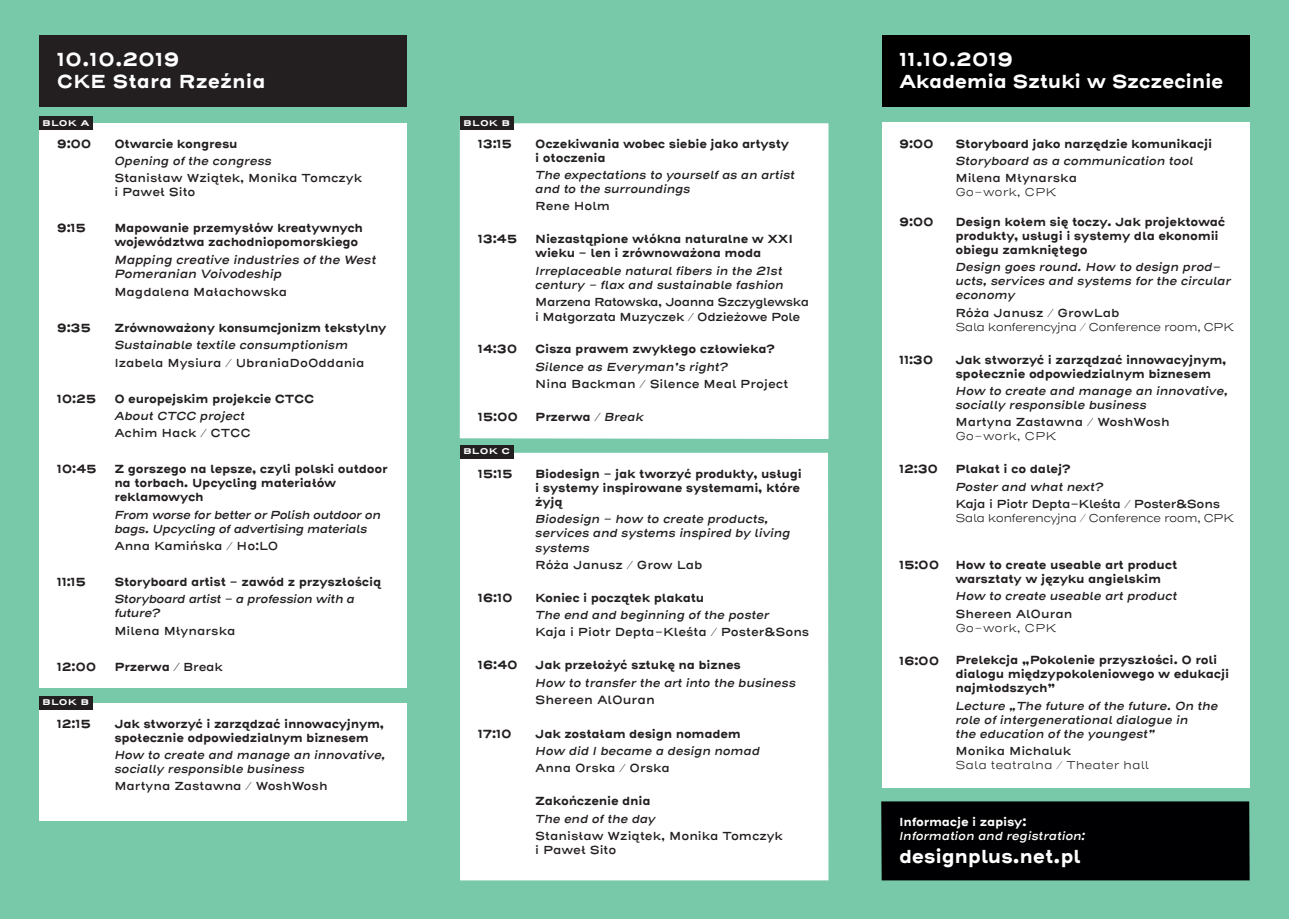
<style>
.page{position:relative;width:1289px;height:919px;background:#fff}
.page>*{position:absolute;margin:0;border:0;box-sizing:border-box;transform-origin:0 0}
.t1{font:700 18.75px/22.5px "Henderson Sans Basic";letter-spacing:-.02em;color:#fff}
.t2{font:700 18.75px/22.5px "Henderson Sans Basic";color:#fff}
.t3{font:italic 600 12px/14.4px "Henderson Sans Basic";letter-spacing:-.02em;color:#231f20}
.t4{font:600 12px "Henderson Sans Basic";color:#231f20}
.t5{font:700 11.7px/14.1px "Henderson Sans Basic";letter-spacing:-.02em;color:#231f20}
.t6{font:italic 600 11.7px/14.1px "Henderson Sans Basic";letter-spacing:-.02em;color:#231f20}
.t7{font:600 11.7px/14.1px "Henderson Sans Basic";color:#231f20}
.t8{font:italic 600 11.7px/14.1px "Henderson Sans Basic";letter-spacing:-.04em;color:#231f20}
.t9{font:300 11.7px "Henderson Sans Basic";letter-spacing:-.045em;color:#231f20}
.t10{font:600 11.7px/14.1px "Henderson Sans Basic";letter-spacing:-.035em;color:#231f20}
.t11{font:300 11.7px "Henderson Sans Basic";color:#231f20}
.t12{font:600 11.7px "Henderson Sans Basic";letter-spacing:-.025em;color:#231f20}
.t13{font:italic 600 11.7px "Henderson Sans Basic";letter-spacing:-.02em;color:#fff}
.t14{font:700 11.7px "Henderson Sans Basic";letter-spacing:-.02em;color:#fff}
.t15{font:700 8.25px "Henderson Sans Basic";letter-spacing:.02em;color:#fff;scale:1.2 1}
.s1{font-weight:600}
.s2{font-weight:600;font-style:italic}
</style>
<div class="page">
<div style="left:0;top:0;width:1288px;height:918px;background:#77c9aa"></div>
<div style="left:39px;top:123px;width:368px;height:565px;background:#fff"></div>
<div style="left:460px;top:123px;width:368px;height:316px;background:#fff"></div>
<div style="left:460px;top:452px;width:368px;height:428px;background:#fff"></div>
<div style="left:881px;top:801px;width:368px;height:79px;background:#000002"></div>
<div style="left:881px;top:123px;width:368px;height:664px;background:#fff"></div>
<div style="left:881px;top:35px;width:368px;height:71px;background:#000001"></div>
<div style="left:39px;top:35px;width:368px;height:71px;background:#231f20"></div>
<div style="left:39px;top:702px;width:368px;height:118px;background:#fff"></div>
<div style="left:460px;top:445px;width:54px;height:13px;background:#231f20"></div>
<div style="left:39px;top:696px;width:54px;height:13px;background:#231f20"></div>
<div style="left:39px;top:117px;width:54px;height:13px;background:#231f20"></div>
<div style="left:460px;top:117px;width:53px;height:13px;background:#231f20"></div>
<h1 class="t2" style="left:57px;top:49px;width:210px">10.10.2019<br>CKE Stara Rzeźnia</h1>
<h1 class="t1" style="left:899px;top:49px;width:326px">11.10.2019<br>Akademia Sztuki w Szczecinie</h1>
<p class="t15" style="left:42px;top:118px;width:41px">BLOK A</p>
<p class="t15" style="left:463px;top:118px;width:41px">BLOK B</p>
<p class="t5" style="left:114px;top:137px;width:125px">Otwarcie kongresu</p>
<p class="t6" style="left:114px;top:154px;width:159px">Opening of the congress</p>
<p class="t7" style="left:114px;top:172px;width:249px">Stanisław Wziątek, Monika Tomczyk i Paweł Sito</p>
<p class="t5" style="left:114px;top:222px;width:250px">Mapowanie przemysłów kreatywnych województwa zachodniopomorskiego</p>
<p class="t3" style="left:114px;top:253px;width:263px">Mapping creative industries of the West<br>Pomeranian Voivodeship</p>
<p class="t7" style="left:114px;top:285px;width:174px">Magdalena Małachowska</p>
<p class="t5" style="left:114px;top:321px;width:274px">Zrównoważony konsumcjonizm tekstylny</p>
<p class="t6" style="left:114px;top:339px;width:235px">Sustainable textile consumptionism</p>
<p class="t7" style="left:114px;top:356px;width:252px">Izabela Mysiura / UbraniaDoOddania</p>
<p class="t5" style="left:114px;top:392px;width:201px">O europejskim projekcie CTCC</p>
<p class="t6" style="left:114px;top:409px;width:132px">About CTCC project</p>
<p class="t7" style="left:114px;top:426px;width:138px">Achim Hack / CTCC</p>
<p class="t5" style="left:114px;top:462px;width:275px">Z gorszego na lepsze, czyli polski outdoor na torbach. Upcycling materiałów reklamowych</p>
<p class="t8" style="left:114px;top:508px;width:268px">From worse for better or Polish outdoor on bags. Upcycling of advertising materials</p>
<p class="t7" style="left:114px;top:539px;width:165px">Anna Kamińska / Ho:LO</p>
<p class="t5" style="left:114px;top:575px;width:268px">Storyboard artist - zawód z przyszłością</p>
<p class="t8" style="left:114px;top:592px;width:242px">Storyboard artist - a profession with a future?</p>
<p class="t7" style="left:114px;top:624px;width:123px">Milena Młynarska</p>
<p class="t5" style="left:114px;top:660px;width:110px">Przerwa / <span class="s1">Break</span></p>
<p class="t5" style="left:57px;top:137px;width:36px">9:00</p>
<p class="t5" style="left:478px;top:137px;width:36px">13:15</p>
<p class="t5" style="left:57px;top:222px;width:31px">9:15</p>
<p class="t5" style="left:478px;top:233px;width:41px">13:45</p>
<p class="t5" style="left:57px;top:321px;width:36px">9:35</p>
<p class="t5" style="left:478px;top:343px;width:41px">14:30</p>
<p class="t5" style="left:57px;top:392px;width:41px">10:25</p>
<p class="t5" style="left:478px;top:410px;width:42px">15:00</p>
<p class="t15" style="left:463px;top:446px;width:41px">BLOK C</p>
<p class="t5" style="left:57px;top:462px;width:41px">10:45</p>
<p class="t5" style="left:478px;top:467px;width:36px">15:15</p>
<p class="t5" style="left:57px;top:575px;width:31px">11:15</p>
<p class="t5" style="left:478px;top:591px;width:36px">16:10</p>
<p class="t5" style="left:478px;top:658px;width:41px">16:40</p>
<p class="t5" style="left:57px;top:660px;width:41px">12:00</p>
<p class="t15" style="left:42px;top:697px;width:41px">BLOK B</p>
<p class="t5" style="left:57px;top:717px;width:36px">12:15</p>
<p class="t5" style="left:114px;top:717px;width:271px">Jak stworzyć i zarządzać innowacyjnym, społecznie odpowiedzialnym biznesem</p>
<p class="t6" style="left:114px;top:748px;width:273px">How to create and manage an innovative, socially responsible business</p>
<p class="t7" style="left:114px;top:779px;width:215px">Martyna Zastawna / WoshWosh</p>
<p class="t5" style="left:478px;top:727px;width:35px">17:10</p>
<p class="t5" style="left:535px;top:137px;width:255px">Oczekiwania wobec siebie jako artysty i otoczenia</p>
<p class="t6" style="left:535px;top:168px;width:261px">The expectations to yourself as an artist and to the surroundings</p>
<p class="t7" style="left:535px;top:200px;width:76px">Rene Holm</p>
<p class="t5" style="left:535px;top:233px;width:259px">Niezastąpione włókna naturalne w XXI wieku - len i zrównoważona moda</p>
<p class="t6" style="left:535px;top:264px;width:250px">Irreplaceable natural fibers in the 21st century - flax and sustainable fashion</p>
<p class="t10" style="left:535px;top:296px;width:275px">Marzena Ratowska, Joanna Szczyglewska i Małgorzata Muzyczek / Odzieżowe Pole</p>
<p class="t5" style="left:535px;top:343px;width:241px">Cisza prawem zwykłego człowieka?</p>
<p class="t6" style="left:535px;top:360px;width:194px">Silence as Everyman’s right?</p>
<p class="t7" style="left:535px;top:377px;width:254px">Nina Backman / Silence Meal Project</p>
<p class="t5" style="left:535px;top:410px;width:110px">Przerwa / <span class="s2">Break</span></p>
<p class="t5" style="left:535px;top:467px;width:268px">Biodesign - jak tworzyć produkty, usługi i systemy inspirowane systemami, które żyją</p>
<p class="t6" style="left:535px;top:512px;width:257px">Biodesign - how to create products, services and systems inspired by living systems</p>
<p class="t7" style="left:535px;top:558px;width:169px">Róża Janusz / Grow Lab</p>
<p class="t5" style="left:535px;top:591px;width:171px">Koniec i początek plakatu</p>
<p class="t6" style="left:535px;top:608px;width:235px">The end and beginning of the poster</p>
<p class="t7" style="left:535px;top:625px;width:275px">Kaja i Piotr Depta-Kleśta / Poster&amp;Sons</p>
<p class="t5" style="left:535px;top:658px;width:207px">Jak przełożyć sztukę na biznes</p>
<p class="t6" style="left:535px;top:676px;width:262px">How to transfer the art into the business</p>
<p class="t4" style="left:535px;top:692px;width:121px">Shereen AlOuran</p>
<p class="t5" style="left:535px;top:727px;width:207px">Jak zostałam design nomadem</p>
<p class="t6" style="left:535px;top:744px;width:226px">How did I became a design nomad</p>
<p class="t7" style="left:535px;top:761px;width:136px">Anna Orska / Orska</p>
<p class="t5" style="left:535px;top:794px;width:117px">Zakończenie dnia</p>
<p class="t6" style="left:535px;top:811px;width:122px">The end of the day</p>
<p class="t7" style="left:535px;top:829px;width:249px">Stanisław Wziątek, Monika Tomczyk i Paweł Sito</p>
<p class="t5" style="left:899px;top:137px;width:36px">9:00</p>
<p class="t5" style="left:899px;top:215px;width:36px">9:00</p>
<p class="t5" style="left:899px;top:353px;width:36px">11:30</p>
<p class="t5" style="left:899px;top:462px;width:41px">12:30</p>
<p class="t5" style="left:899px;top:558px;width:42px">15:00</p>
<p class="t5" style="left:899px;top:654px;width:42px">16:00</p>
<p class="t5" style="left:955px;top:137px;width:258px">Storyboard jako narzędzie komunikacji</p>
<p class="t6" style="left:955px;top:154px;width:239px">Storyboard as a communication tool</p>
<p class="t7" style="left:955px;top:172px;width:123px">Milena Młynarska</p>
<p class="t11" style="left:955px;top:185px;width:102px">Go-work, CPK</p>
<p class="t5" style="left:955px;top:215px;width:271px">Design kołem się toczy. Jak projektować produkty, usługi i systemy dla ekonomii obiegu zamkniętego</p>
<p class="t6" style="left:955px;top:260px;width:277px">Design goes round. How to design prod&shy;ucts, services and systems for the circular economy</p>
<p class="t7" style="left:955px;top:306px;width:166px">Róża Janusz / GrowLab</p>
<p class="t9" style="left:955px;top:319px;width:280px">Sala konferencyjna / Conference room, CPK</p>
<p class="t5" style="left:955px;top:353px;width:272px">Jak stworzyć i zarządzać innowacyjnym, społecznie odpowiedzialnym biznesem</p>
<p class="t6" style="left:955px;top:384px;width:274px">How to create and manage an innovative, socially responsible business</p>
<p class="t7" style="left:955px;top:415px;width:216px">Martyna Zastawna / WoshWosh</p>
<p class="t11" style="left:955px;top:429px;width:102px">Go-work, CPK</p>
<p class="t5" style="left:955px;top:462px;width:116px">Plakat i co dalej?</p>
<p class="t6" style="left:955px;top:480px;width:149px">Poster and what next?</p>
<p class="t12" style="left:955px;top:496px;width:266px">Kaja i Piotr Depta-Kleśta / Poster&amp;Sons</p>
<p class="t9" style="left:955px;top:510px;width:280px">Sala konferencyjna / Conference room, CPK</p>
<p class="t5" style="left:955px;top:558px;width:224px">How to create useable art product warsztaty w języku angielskim</p>
<p class="t6" style="left:955px;top:589px;width:224px">How to create useable art product</p>
<p class="t7" style="left:955px;top:607px;width:119px">Shereen AlOuran</p>
<p class="t11" style="left:955px;top:620px;width:102px">Go-work, CPK</p>
<p class="t5" style="left:955px;top:653px;width:275px">Prelekcja „Pokolenie przyszłości. O roli dialogu międzypokoleniowego w edukacji najmłodszych”</p>
<p class="t6" style="left:955px;top:699px;width:264px">Lecture „The future of the future. On the role of intergenerational dialogue in<br>the education of the youngest”</p>
<p class="t7" style="left:955px;top:744px;width:117px">Monika Michaluk</p>
<p class="t11" style="left:955px;top:757px;width:195px">Sala teatralna / Theater hall</p>
<p class="t14" style="left:899px;top:814px;width:129px">Informacje i zapisy:</p>
<p class="t13" style="left:899px;top:828px;width:188px">Information and registration:</p>
<h1 class="t1" style="left:899px;top:846px;width:183px">designplus.net.pl</h1>
</div>
